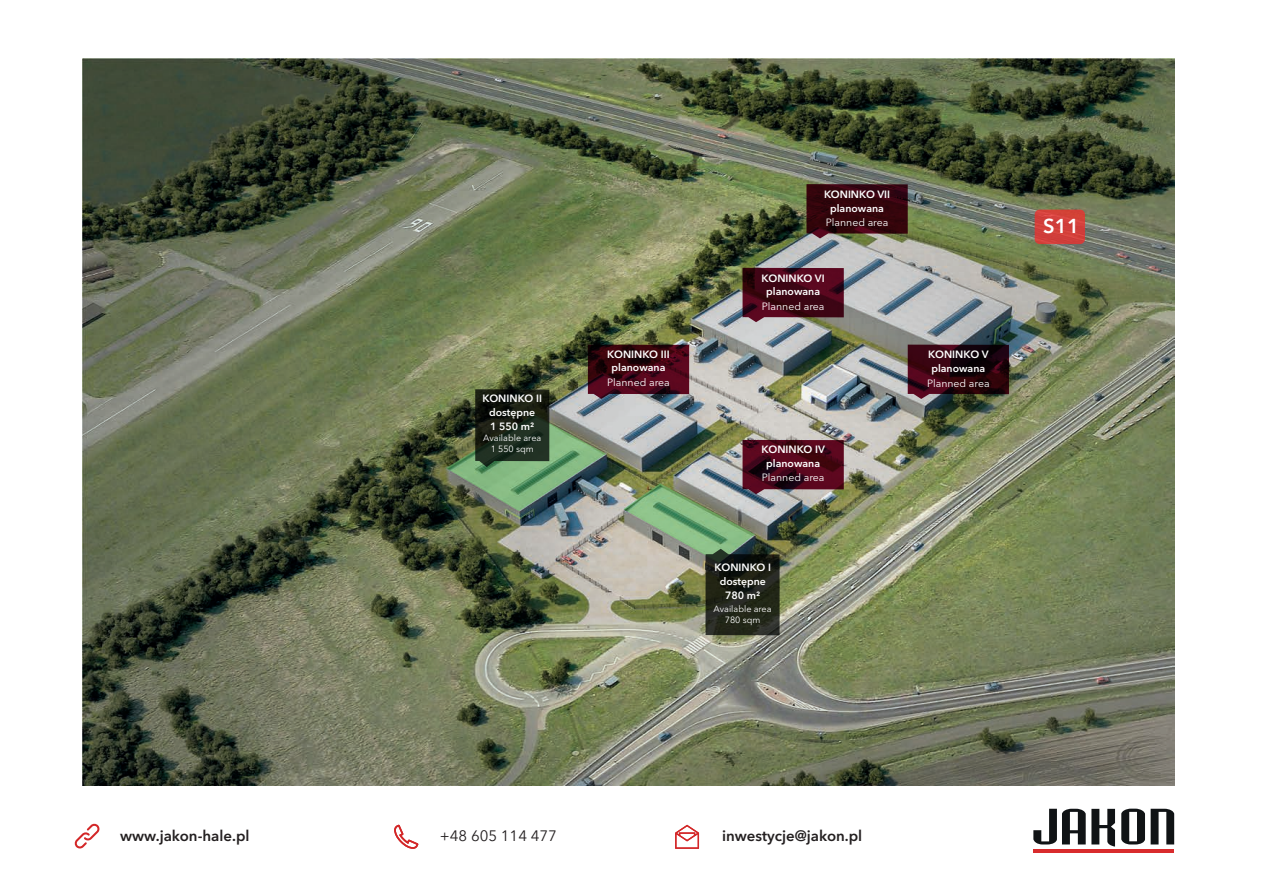
<style>
.page{position:relative;width:1263px;height:893px;background:#fff}
.page>*{position:absolute;margin:0;border:0;box-sizing:border-box;transform-origin:0 0}
.t1{font:600 19.95px "Avenir Next LT Pro";color:#fff}
.t2{font:600 15px "Avenir Next LT Pro";color:#231f20}
.t3{font:15px "Avenir Next LT Pro";color:#231f20}
.t4{font:600 10.5px/13.6px "Avenir Next LT Pro";color:#fff;text-align:center}
.t5{font:10.5px "Avenir Next LT Pro";color:#fff}
.t6{font:9px/10.8px "Avenir Next LT Pro";color:#fff;text-align:center}
</style>
<div class="page">
<img style="left:82px;top:59px;width:1092px;height:726px">
<svg style="left:1033px;top:808px;width:141px;height:38px"></svg>
<hr style="left:1033px;top:849px;width:141px;height:3px;background:#d92b2d">
<svg style="left:74px;top:823px;width:26px;height:26px"></svg>
<svg style="left:394px;top:825px;width:24px;height:24px"></svg>
<svg style="left:675px;top:825px;width:24px;height:24px"></svg>
<div style="left:1035px;top:210px;width:50px;height:34px;background:#d23f3b;border-radius:5px"></div>
<svg style="left:806px;top:184px;width:102px;height:54px;background:#3b1015"></svg>
<svg style="left:908px;top:345px;width:101px;height:54px;background:#2f0c14"></svg>
<svg style="left:743px;top:268px;width:101px;height:54px;background:#4d1322"></svg>
<img style="left:446px;top:345px;width:398px;height:290px">
<p class="t4" style="left:482px;top:392px;width:61px">KONINKO II dostępne<br>1 550 m²</p>
<p class="t6" style="left:483px;top:433px;width:59px">Available area<br>1 550 sqm</p>
<p class="t4" style="left:607px;top:347px;width:64px">KONINKO III planowana</p>
<p class="t5" style="left:607px;top:376px;width:64px">Planned area</p>
<p class="t4" style="left:824px;top:187px;width:68px">KONINKO VII planowana</p>
<p class="t5" style="left:826px;top:216px;width:64px">Planned area</p>
<p class="t4" style="left:762px;top:271px;width:65px">KONINKO VI planowana</p>
<p class="t5" style="left:762px;top:300px;width:64px">Planned area</p>
<p class="t4" style="left:762px;top:442px;width:65px">KONINKO IV planowana</p>
<p class="t5" style="left:762px;top:471px;width:64px">Planned area</p>
<p class="t4" style="left:715px;top:561px;width:58px">KONINKO I dostępne<br>780 m²</p>
<p class="t6" style="left:714px;top:604px;width:59px">Available area<br>780 sqm</p>
<p class="t4" style="left:928px;top:348px;width:62px;text-align:left">KONINKO V planowana</p>
<p class="t5" style="left:927px;top:377px;width:64px">Planned area</p>
<h1 class="t1" style="left:1043px;top:214px;width:37px">S11</h1>
<h2 class="t2" style="left:120px;top:826px;width:131px">www.jakon-hale.pl</h2>
<h2 class="t3" style="left:440px;top:827px;width:118px">+48 605 114 477</h2>
<h2 class="t2" style="left:722px;top:827px;width:142px">inwestycje@jakon.pl</h2>
</div>
